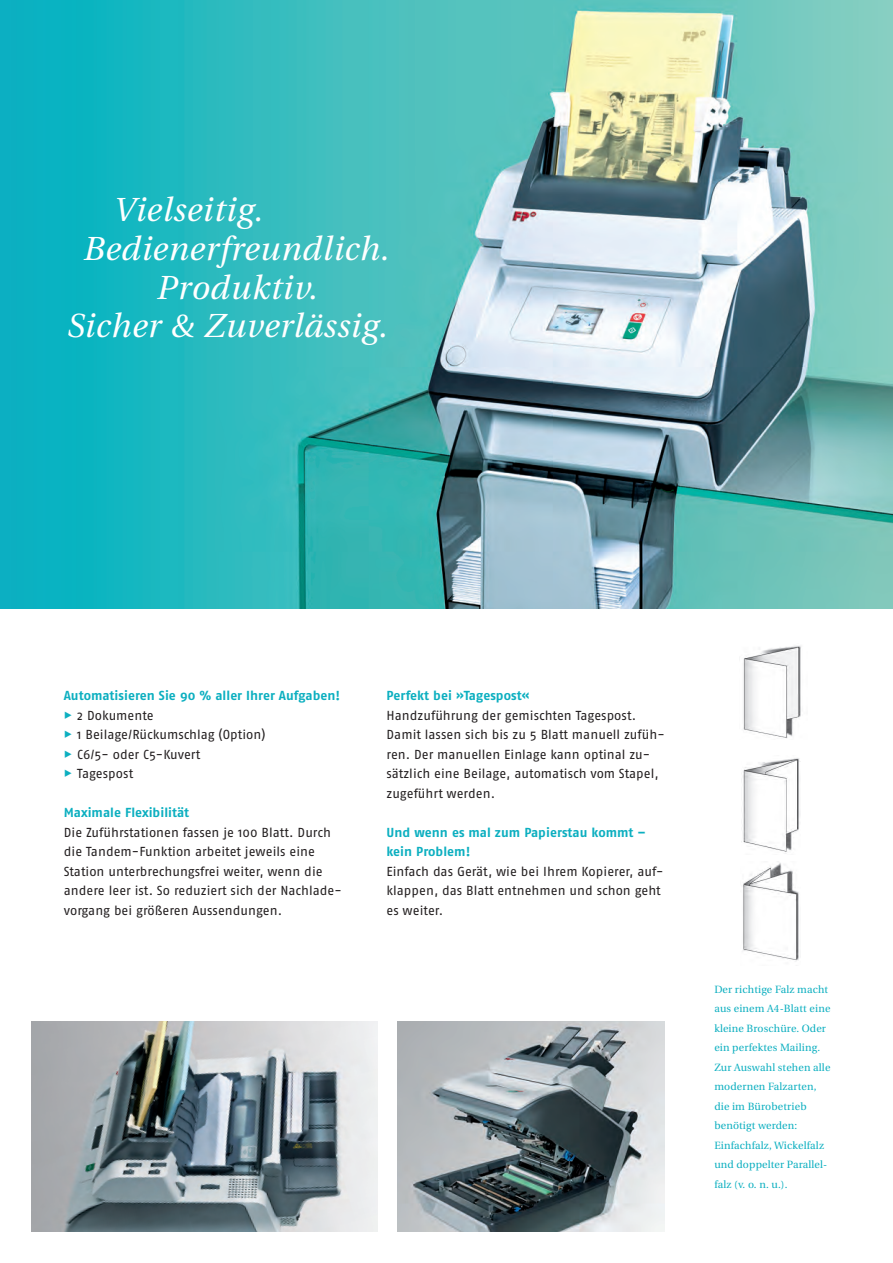
<style>
.page{position:relative;width:893px;height:1263px;background:#fff}
.page>*{position:absolute;margin:0;border:0;box-sizing:border-box;transform-origin:0 0}
.t1{font:italic 33.3px "Utopia";letter-spacing:.02em;color:#fff}
.t2{font:13.05px/19.5px "Fago OT";color:#231f20}
.t3{font:700 13.05px/19.5px "Fago OT";color:#0cafc0}
.t4{font:10.5px/19.5px "Utopia";letter-spacing:.015em;color:#0cafc0}
.s1{font-weight:700;color:#0cafc0}
.s2{color:#0cafc0}
</style>
<div class="page">
<img style="left:0;top:0;width:893px;height:608px">
<img style="left:32px;top:1021px;width:346px;height:210px">
<img style="left:743px;top:645px;width:58px;height:94px">
<img style="left:743px;top:863px;width:56px;height:99px">
<img style="left:741px;top:758px;width:60px;height:96px">
<img style="left:397px;top:1021px;width:267px;height:210px">
<h1 class="t1" style="left:113px;top:191px;width:151px">Vielseitig.</h1>
<h1 class="t1" style="left:83px;top:230px;width:308px">Bedienerfreundlich.</h1>
<h1 class="t1" style="left:156px;top:269px;width:162px">Produktiv.</h1>
<h1 class="t1" style="left:66px;top:308px;width:322px">Sicher &amp; Zuverlässig.</h1>
<p class="t2" style="left:64px;top:686px;width:278px"><span class="s1">Automatisieren Sie 90 % aller Ihrer Aufgaben! </span><span class="s2">▶</span> 2 Dokumente<br><span class="s2">▶</span> 1 Beilage/Rückumschlag (Option)<br><span class="s2">▶</span> C6/5- oder C5-Kuvert<br><span class="s2">▶</span> Tagespost</p>
<p class="t3" style="left:64px;top:803px;width:127px">Maximale Flexibilität</p>
<p class="t2" style="left:64px;top:822px;width:274px">Die Zuführstationen fassen je 100 Blatt. Durch die Tandem-Funktion arbeitet jeweils eine Station unterbrechungsfrei weiter, wenn die andere leer ist. So reduziert sich der Nachlade---- vorgang bei größeren Aussendungen.</p>
<p class="t3" style="left:387px;top:686px;width:144px">Perfekt bei »Tagespost«</p>
<p class="t2" style="left:387px;top:705px;width:280px">Handzuführung der gemischten Tagespost.<br>Damit lassen sich bis zu 5 Blatt manuell zufüh&shy;ren. Der manuellen Einlage kann optinal zu&shy;sätzlich eine Beilage, automatisch vom Stapel, zugeführt werden.</p>
<p class="t3" style="left:387px;top:822px;width:261px">Und wenn es mal zum Papierstau kommt – kein Problem!</p>
<p class="t2" style="left:387px;top:861px;width:278px">Einfach das Gerät, wie bei Ihrem Kopierer, auf&shy;klappen, das Blatt entnehmen und schon geht es weiter.</p>
<p class="t4" style="left:714px;top:980px;width:118px">Der richtige Falz macht aus einem A4-Blatt eine kleine Broschüre. Oder ein perfektes Mailing.<br>Zur Auswahl stehen alle modernen Falzarten, die im Bürobetrieb benötigt werden:<br>Einfachfalz, Wickelfalz und doppelter Parallel&shy;falz (v. o. n. u.).</p>
</div>
